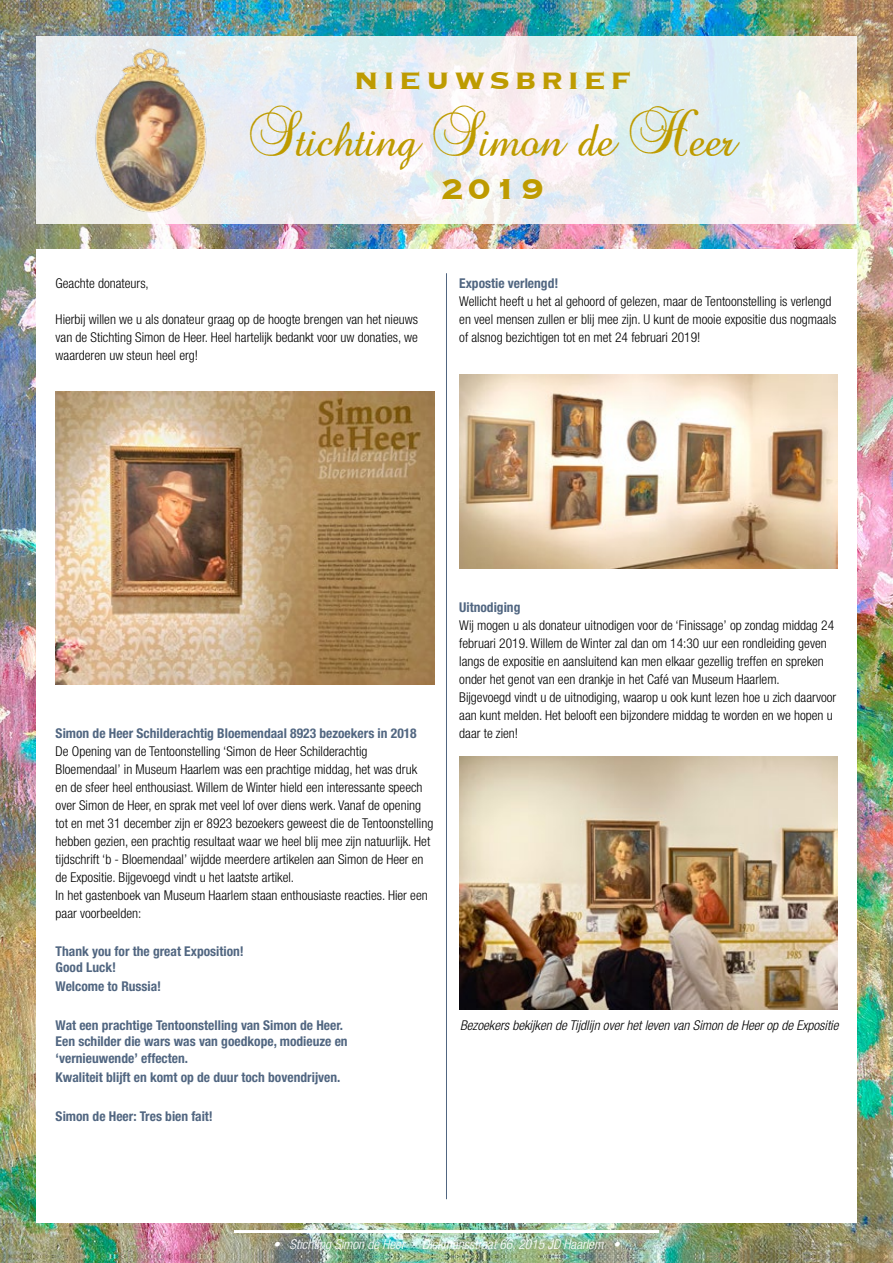
<style>
.page{position:relative;width:893px;height:1263px;background:#fff}
.page>*{position:absolute;margin:0;border:0;box-sizing:border-box;transform-origin:0 0}
.t1{font:700 37.5px "Copperplate";letter-spacing:.1em;color:#be9b00}
.t2{font:31.5px "Baroque Antique Script";color:#be9b00}
.t3{font:300 condensed 13.5px/18px "Helvetica Neue LT Std";color:#000}
.t4{font:700 condensed 13.5px/16.2px "Helvetica Neue LT Std";color:#516681}
.t5{font:italic 300 condensed 13.5px "Helvetica Neue LT Std";color:#000}
.t6{font:italic 300 condensed 13.5px "Helvetica Neue LT Std";color:#fff}
</style>
<div class="page">
<img style="left:0;top:0;width:893px;height:1263px">
<div style="left:36px;top:249px;width:821px;height:973px;background:#fff"></div>
<svg style="left:36px;top:36px;width:821px;height:187px"></svg>
<img style="left:89px;top:44px;width:122px;height:172px">
<img style="left:56px;top:391px;width:378px;height:294px">
<img style="left:459px;top:375px;width:379px;height:193px">
<img style="left:459px;top:757px;width:379px;height:252px">
<hr style="left:234px;top:1230px;width:425px;height:3px;background:#fff">
<hr style="left:446px;top:273px;width:1px;height:926px;background:#516681">
<h1 class="t1" style="left:354px;top:54px;width:279px">nieuwsbrief</h1>
<h2 class="t2" style="left:250px;top:127px;width:486px">Stichting Simon de Heer</h2>
<h1 class="t1" style="left:441px;top:164px;width:104px">2019</h1>
<p class="t3" style="left:56px;top:274px;width:95px">Geachte donateurs,</p>
<p class="t3" style="left:56px;top:310px;width:364px;text-align:justify">Hierbij willen we u als donateur graag op de hoogte brengen van het nieuws van de Stichting Simon de Heer. Heel hartelijk bedankt voor uw donaties, we waarderen uw steun heel erg!</p>
<p class="t4" style="left:459px;top:275px;width:101px">Expostie verlengd!</p>
<p class="t3" style="left:459px;top:292px;width:379px">Wellicht heeft u het al gehoord of gelezen, maar de Tentoonstelling is verlengd en veel mensen zullen er blij mee zijn. U kunt de mooie expositie dus nogmaals of alsnog bezichtigen tot en met 24 februari 2019!</p>
<p class="t4" style="left:56px;top:725px;width:363px">Simon de Heer Schilderachtig Bloemendaal 8923 bezoekers in 2018</p>
<p class="t3" style="left:56px;top:742px;width:379px">De Opening van de Tentoonstelling ‘Simon de Heer Schilderachtig Bloemendaal’ in Museum Haarlem was een prachtige middag, het was druk<br>en de sfeer heel enthousiast. Willem de Winter hield een interessante speech over Simon de Heer, en sprak met veel lof over diens werk. Vanaf de opening tot en met 31 december zijn er 8923 bezoekers geweest die de Tentoonstelling hebben gezien, een prachtig resultaat waar we heel blij mee zijn natuurlijk. Het tijdschrift ‘b - Bloemendaal’ wijdde meerdere artikelen aan Simon de Heer en de Expositie. Bijgevoegd vindt u het laatste artikel.<br>In het gastenboek van Museum Haarlem staan enthousiaste reacties. Hier een paar voorbeelden:</p>
<p class="t4" style="left:56px;top:942px;width:190px">Thank you for the great Exposition!<br>Good Luck!</p>
<p class="t4" style="left:56px;top:978px;width:107px">Welcome to Russia!</p>
<p class="t4" style="left:56px;top:1017px;width:294px">Wat een prachtige Tentoonstelling van Simon de Heer.<br>Een schilder die wars was van goedkope, modieuze en ‘vernieuwende’ effecten.</p>
<p class="t4" style="left:56px;top:1069px;width:286px">Kwaliteit blijft en komt op de duur toch bovendrijven.</p>
<p class="t4" style="left:56px;top:1108px;width:159px">Simon de Heer: Tres bien fait!</p>
<p class="t4" style="left:459px;top:599px;width:63px">Uitnodiging</p>
<p class="t3" style="left:459px;top:616px;width:379px">Wij mogen u als donateur uitnodigen voor de ‘Finissage’ op zondag middag 24 februari 2019. Willem de Winter zal dan om 14:30 uur een rondleiding geven langs de expositie en aansluitend kan men elkaar gezellig treffen en spreken onder het genot van een drankje in het Café van Museum Haarlem.<br>Bijgevoegd vindt u de uitnodiging, waarop u ook kunt lezen hoe u zich daarvoor aan kunt melden. Het belooft een bijzondere middag te worden en we hopen u daar te zien!</p>
<p class="t5" style="left:460px;top:1018px;width:380px">Bezoekers bekijken de Tijdlijn over het leven van Simon de Heer op de Expositie</p>
<p class="t6" style="left:273px;top:1237px;width:348px">• Stichting Simon de Heer - Dickmansstraat 66, 2015 JD Haarlem •</p>
</div>
